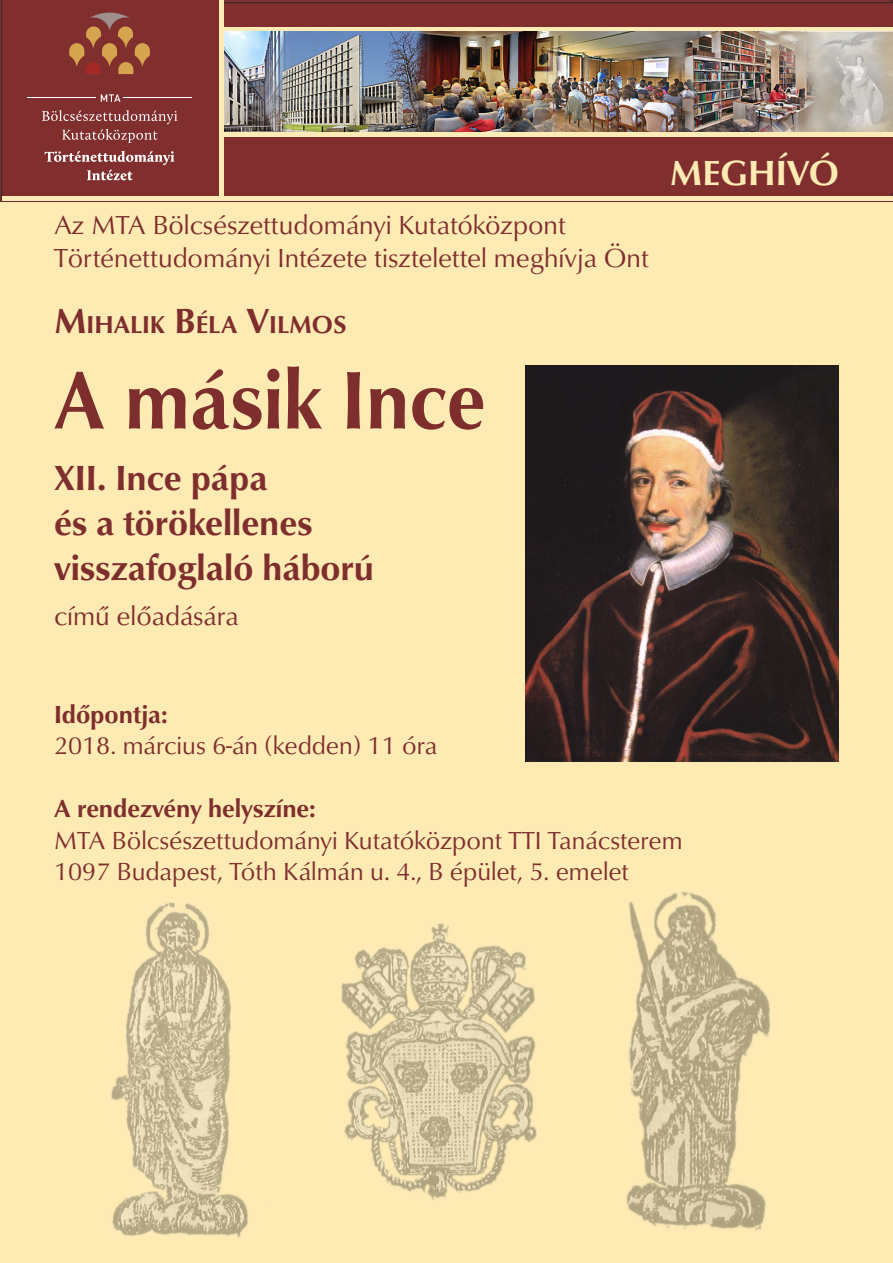
<style>
.page{position:relative;width:893px;height:1263px;background:#fff}
.page>*{position:absolute;margin:0;border:0;box-sizing:border-box;transform-origin:0 0}
.cím{font:700 84px "Classico URW";color:#7f2e2e;scale:.93 1}
.cím-2{font:700 36px/45px "Classico URW";color:#7f2e2e}
.t1{font:700 36px "Classico URW";color:#feebb4}
.body{font:27px/33px "Classico URW";color:#7f2e2e}
.body-2{font:25.5px/31.5px "Classico URW";color:#7f2e2e}
.body-3{font:700 25.5px "Classico URW";color:#7f2e2e}
.body-4{font:700 25.2px "Classico URW";color:#7f2e2e}
.s1{font-size:36px}
.s2{font-weight:700}
</style>
<div class="page">
<div style="left:0;top:192px;width:893px;height:1071px;background:#feebb4"></div>
<div style="left:2px;top:0;width:890px;height:196px;background:#802e2e"></div>
<hr style="left:219px;top:0;width:4px;height:200px;background:#fcebb5">
<svg style="left:69px;top:13px;width:81px;height:61px;background:#974e3a"></svg>
<svg style="left:101px;top:94px;width:19px;height:8px"></svg>
<svg style="left:42px;top:110px;width:136px;height:33px;background:#904949"></svg>
<hr style="left:28px;top:98px;width:68px;height:1px;background:#fff">
<hr style="left:123px;top:98px;width:68px;height:1px;background:#fff">
<svg style="left:44px;top:151px;width:131px;height:29px;background:#975555"></svg>
<div style="left:225px;top:2px;width:668px;height:190px;background:#802e2e"></div>
<svg style="left:225px;top:28px;width:668px;height:4px;background:#e2d5ae"></svg>
<img style="left:225px;top:32px;width:668px;height:100px">
<div style="left:225px;top:132px;width:668px;height:5px;background:#fcebb5"></div>
<img style="left:111px;top:891px;width:660px;height:347px">
<img style="left:525px;top:366px;width:314px;height:395px">
<p class="body" style="left:54px;top:209px;width:596px">Az MTA Bölcsészettudományi Kutatóközpont<br>Történettudományi Intézete tisztelettel meghívja Önt</p>
<p class="body-4" style="left:54px;top:309px;width:294px"><span class="s1">M</span>IHALIK <span class="s1">B</span>ÉLA <span class="s1">V</span>ILMOS</p>
<p class="cím" style="left:54px;top:348px;width:465px">A másik Ince</p>
<p class="cím-2" style="left:54px;top:456px;width:321px">XII. Ince pápa<br>és a törökellenes visszafoglaló háború</p>
<p class="body" style="left:54px;top:600px;width:186px">című előadására</p>
<p class="t1" style="left:670px;top:150px;width:171px">MEGHÍVÓ</p>
<p class="body-2" style="left:54px;top:699px;width:385px"><span class="s2">Időpontja:<br></span>2018. március 6-án (kedden) 11 óra</p>
<p class="body-3" style="left:54px;top:793px;width:263px">A rendezvény helyszíne:</p>
<p class="body-2" style="left:54px;top:825px;width:630px">MTA Bölcsészettudományi Kutatóközpont TTI Tanácsterem<br>1097 Budapest, Tóth Kálmán u. 4., B épület, 5. emelet</p>
</div>
